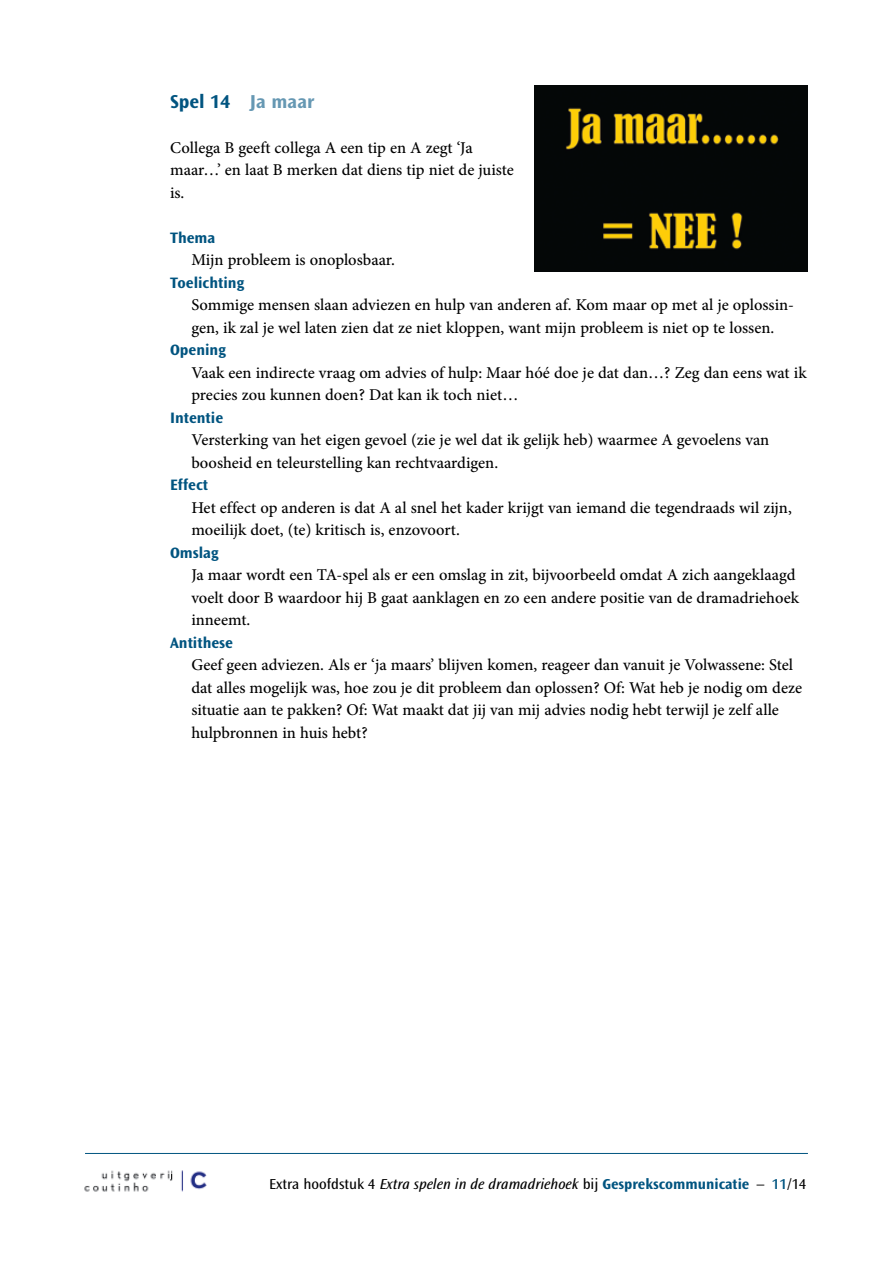
<style>
.page{position:relative;width:893px;height:1263px;background:#fff}
.page>*{position:absolute;margin:0;border:0;box-sizing:border-box;transform-origin:0 0}
.t1{font:700 19.5px "Ocean Sans Std";color:#005480}
.t2{font:500 16.5px/22.5px "Minion Pro";color:#000}
.t3{font:700 15.75px "Ocean Sans Std";color:#005480}
.t4{font:italic 15px "Ocean Sans Std";color:#000}
.s1{color:#6698b3}
.s2{font-style:normal}
.s3{font-weight:700;font-style:normal;color:#005480}
.s4{font-weight:600;font-style:normal;color:#005480}
</style>
<div class="page">
<hr style="left:85px;top:1153px;width:723px;height:1px;background:#005480">
<img style="left:84px;top:1170px;width:123px;height:22px">
<img style="left:534px;top:85px;width:274px;height:186px">
<p class="t1" style="left:170px;top:90px;width:146px">Spel 14 <span class="s1">Ja maar</span></p>
<p class="t2" style="left:170px;top:136px;width:345px">Collega B geeft collega A een tip en A zegt ‘Ja maar…’ en laat B merken dat diens tip niet de juiste is.</p>
<p class="t3" style="left:170px;top:229px;width:47px">Thema</p>
<p class="t2" style="left:191px;top:249px;width:205px">Mijn probleem is onoplosbaar.</p>
<p class="t3" style="left:170px;top:274px;width:76px">Toelichting</p>
<p class="t2" style="left:191px;top:294px;width:604px">Sommige mensen slaan adviezen en hulp van anderen af. Kom maar op met al je oplossin&shy;gen, ik zal je wel laten zien dat ze niet kloppen, want mijn probleem is niet op te lossen.</p>
<p class="t3" style="left:170px;top:341px;width:57px">Opening</p>
<p class="t2" style="left:191px;top:361px;width:617px">Vaak een indirecte vraag om advies of hulp: Maar hóé doe je dat dan…? Zeg dan eens wat ik precies zou kunnen doen? Dat kan ik toch niet…</p>
<p class="t3" style="left:170px;top:409px;width:55px">Intentie</p>
<p class="t2" style="left:191px;top:429px;width:579px">Versterking van het eigen gevoel (zie je wel dat ik gelijk heb) waarmee A gevoelens van boosheid en teleurstelling kan rechtvaardigen.</p>
<p class="t3" style="left:170px;top:476px;width:40px">Effect</p>
<p class="t2" style="left:191px;top:496px;width:602px">Het effect op anderen is dat A al snel het kader krijgt van iemand die tegendraads wil zijn, moeilijk doet, (te) kritisch is, enzovoort.</p>
<p class="t3" style="left:170px;top:544px;width:50px">Omslag</p>
<p class="t2" style="left:191px;top:564px;width:609px">Ja maar wordt een TA-spel als er een omslag in zit, bijvoorbeeld omdat A zich aangeklaagd voelt door B waardoor hij B gaat aanklagen en zo een andere positie van de dramadriehoek inneemt.</p>
<p class="t3" style="left:170px;top:634px;width:64px">Antithese</p>
<p class="t2" style="left:191px;top:654px;width:612px">Geef geen adviezen. Als er ‘ja maars’ blijven komen, reageer dan vanuit je Volwassene: Stel dat alles mogelijk was, hoe zou je dit probleem dan oplossen? Of: Wat heb je nodig om deze situatie aan te pakken? Of: Wat maakt dat jij van mij advies nodig hebt terwijl je zelf alle hulpbronnen in huis hebt?</p>
<p class="t4" style="left:269px;top:1176px;width:539px"><span class="s2">Extra hoofdstuk 4</span> Extra spelen in de dramadriehoek <span class="s2">bij</span> <span class="s3">Gesprekscommunicatie</span> <span class="s2">–</span> <span class="s4">11</span><span class="s2">/14</span></p>
</div>
